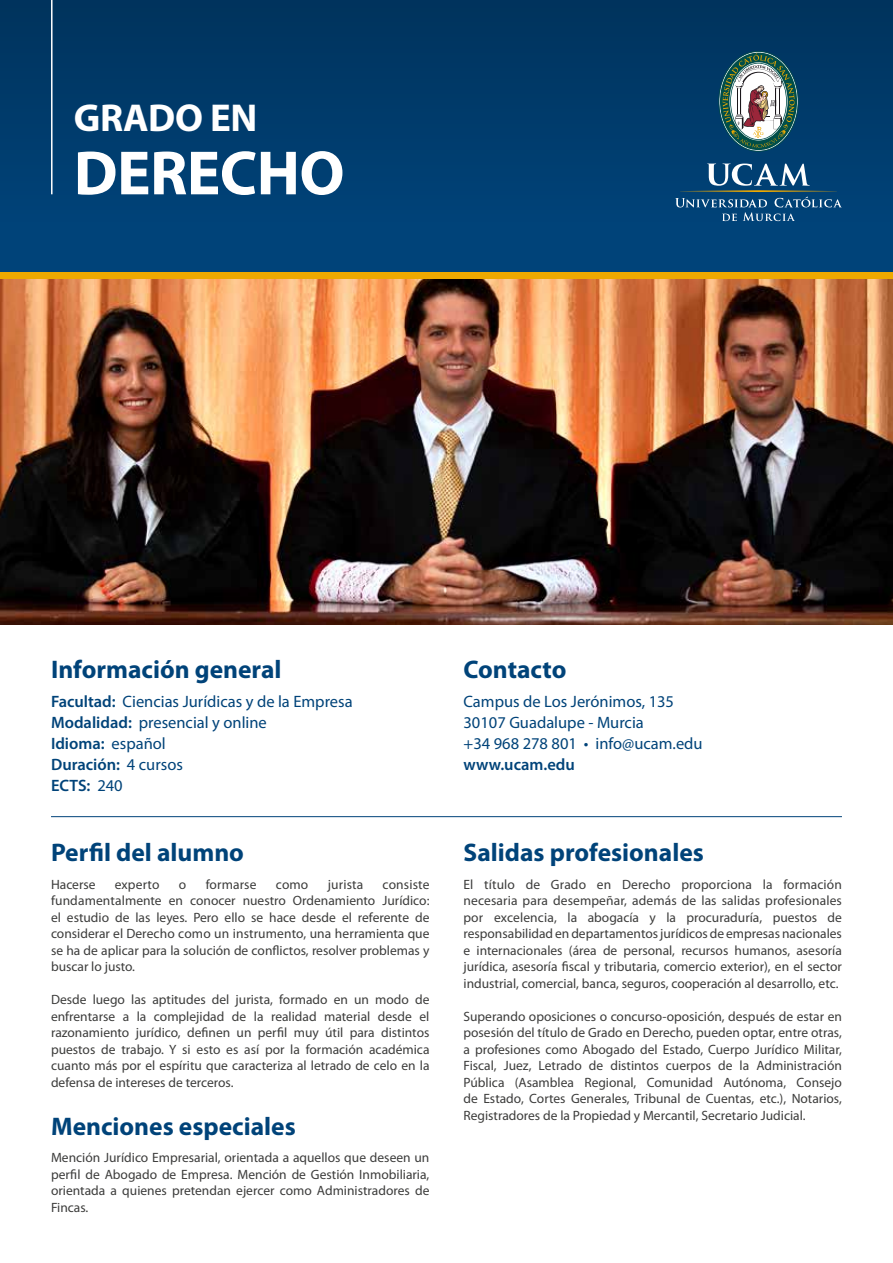
<style>
.page{position:relative;width:893px;height:1263px;background:#fff}
.page>*{position:absolute;margin:0;border:0;box-sizing:border-box;transform-origin:0 0}
.t1{font:700 63px "Myriad Pro";letter-spacing:-.01em;color:#fff}
.t2{font:700 39px "Myriad Pro";letter-spacing:-.01em;color:#fff}
.t3{font:700 25.5px "Myriad Pro";color:#004379}
.t4{font:16.5px/21px "Myriad Pro";color:#004379}
.t5{font:600 16.5px "Myriad Pro";color:#004379}
.t6{font:13.5px/16.5px "Myriad Pro";color:#3c3c3b;text-align:justify}
.s1{font-weight:600}
</style>
<div class="page">
<img style="left:0;top:279px;width:893px;height:345px">
<hr style="left:51px;top:816px;width:791px;height:1px;background:#004379">
<div style="left:0;top:0;width:893px;height:272px;background:linear-gradient(to bottom,#00335d,#00457d)"></div>
<hr style="left:51px;top:0;width:2px;height:194px;background:#fff">
<div style="left:0;top:272px;width:893px;height:7px;background:#eea900"></div>
<svg style="left:718px;top:51px;width:81px;height:101px"></svg>
<svg style="left:675px;top:164px;width:167px;height:57px;background:#255a84"></svg>
<h2 class="t2" style="left:74px;top:93px;width:185px">GRADO EN</h2>
<h1 class="t1" style="left:74px;top:132px;width:272px">DERECHO</h1>
<h3 class="t3" style="left:51px;top:652px;width:232px">Información general</h3>
<p class="t4" style="left:51px;top:691px;width:303px"><span class="s1">Facultad:</span> Ciencias Jurídicas y de la Empresa<br><span class="s1">Modalidad:</span> presencial y online<br><span class="s1">Idioma:</span> español<br><span class="s1">Duración:</span> 4 cursos<br><span class="s1">ECTS:</span> 240</p>
<h3 class="t3" style="left:51px;top:836px;width:194px">Perfil del alumno</h3>
<p class="t6" style="left:51px;top:876px;width:46px">Hacerse</p>
<p class="t6" style="left:115px;top:876px;width:46px">experto</p>
<p class="t6" style="left:179px;top:876px;width:9px">o</p>
<p class="t6" style="left:206px;top:876px;width:52px">formarse</p>
<p class="t6" style="left:276px;top:876px;width:34px">como</p>
<p class="t6" style="left:328px;top:876px;width:37px">jurista</p>
<p class="t6" style="left:51px;top:876px;width:380px;text-indent:332px">consiste fundamentalmente en conocer nuestro Ordenamiento Jurídico: el estudio de las leyes. Pero ello se hace desde el referente de considerar el Derecho como un instrumento, una herramienta que se ha de aplicar para la solución de conflictos, resolver problemas y buscar lo justo.</p>
<p class="t6" style="left:51px;top:991px;width:380px">Desde luego las aptitudes del jurista, formado en un modo de enfrentarse a la complejidad de la realidad material desde el razonamiento jurídico, definen un perfil muy útil para distintos puestos de trabajo. Y si esto es así por la formación académica cuanto más por el espíritu que caracteriza al letrado de celo en la defensa de intereses de terceros.</p>
<h3 class="t3" style="left:51px;top:1110px;width:246px">Menciones especiales</h3>
<p class="t6" style="left:51px;top:1149px;width:380px">Mención Jurídico Empresarial, orientada a aquellos que deseen un perfil de Abogado de Empresa. Mención de Gestión Inmobiliaria, orientada a quienes pretendan ejercer como Administradores de Fincas.</p>
<h3 class="t3" style="left:463px;top:652px;width:104px">Contacto</h3>
<p class="t4" style="left:463px;top:691px;width:241px">Campus de Los Jerónimos, 135<br>30107 Guadalupe - Murcia<br>+34 968 278 801 • info@ucam.edu</p>
<p class="t5" style="left:463px;top:754px;width:113px">www.ucam.edu</p>
<h3 class="t3" style="left:463px;top:836px;width:242px">Salidas profesionales</h3>
<p class="t6" style="left:463px;top:876px;width:380px">El título de Grado en Derecho proporciona la formación necesaria para desempeñar, además de las salidas profesionales por excelencia, la abogacía y la procuraduría, puestos de responsabilidad en departamentos jurídicos de empresas nacionales e internacionales (área de personal, recursos humanos, asesoría jurídica, asesoría fiscal y tributaria, comercio exterior), en el sector industrial, comercial, banca, seguros, cooperación al desarrollo, etc.</p>
<p class="t6" style="left:463px;top:1008px;width:380px">Superando oposiciones o concurso-oposición, después de estar en posesión del título de Grado en Derecho, pueden optar, entre otras, a profesiones como Abogado del Estado, Cuerpo Jurídico Militar, Fiscal, Juez, Letrado de distintos cuerpos de la Administración Pública (Asamblea Regional, Comunidad Autónoma, Consejo de Estado, Cortes Generales, Tribunal de Cuentas, etc.), Notarios, Registradores de la Propiedad y Mercantil, Secretario Judicial.</p>
</div>
